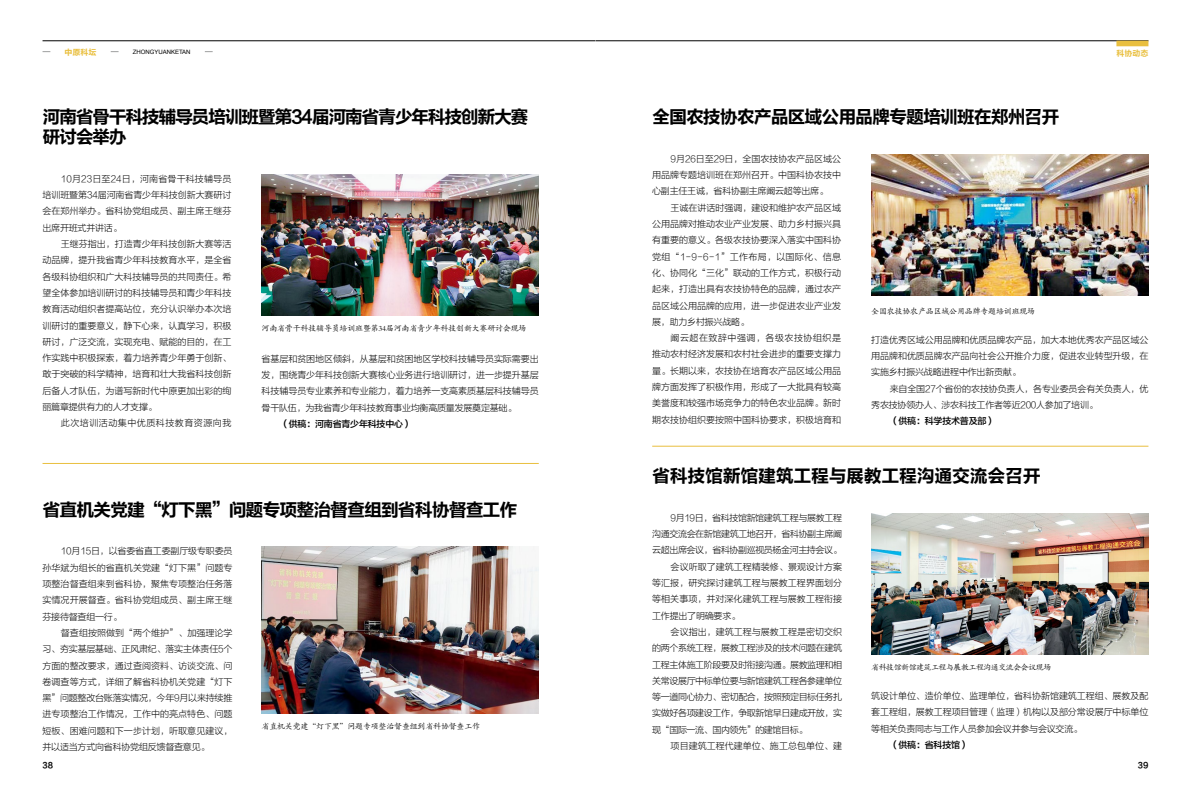
<style>
.page{position:relative;width:1191px;height:808px;background:#fff}
.page>*{position:absolute;margin:0;border:0;box-sizing:border-box;transform-origin:0 0}
.t1{font:18px "FZLTCHK GBK1 0";letter-spacing:-.06em;color:#000}
.t2{font:18px/20px "FZLTCHK GBK1 0";letter-spacing:-.08em;color:#000}
.t3{font:18px "FZLTCHK GBK1 0";letter-spacing:-.02em;color:#000}
.t4{font:9px/16.3px "FZLTXHK GBK1 0";letter-spacing:-.01em;color:#000;text-align:justify}
.t5{font:9px "FZLTXHK GBK1 0";letter-spacing:-.045em;color:#000}
.t6{font:9px "FZLTZHK GBK1 0";letter-spacing:-.025em;color:#000}
.t7{font:9px "FZLTXHK GBK1 0";letter-spacing:-.04em;color:#000}
.t8{font:9px "FZLTXHK GBK1 0";letter-spacing:.055em;color:#000}
.t9{font:8px "FZKTK GBK1 0";letter-spacing:-.025em;color:#000}
.t10{font:8px "FZKTK GBK1 0";letter-spacing:-.065em;color:#000}
.t11{font:8px "FZLTCHJW GB1 0";color:#e9bf3f}
.t12{font:8px "FZLTCHJW GB1 0";color:#000}
.t13{font:6px "Arial";color:#000}
</style>
<div class="page">
<img style="left:871px;top:154px;width:277px;height:142px">
<hr style="left:652px;top:446px;width:496px;height:1px;background:#e9bf3f">
<img style="left:261px;top:547px;width:278px;height:166px">
<hr style="left:43px;top:463px;width:496px;height:1px;background:#e9bf3f">
<img style="left:261px;top:174px;width:278px;height:142px">
<img style="left:871px;top:513px;width:277px;height:142px">
<hr style="left:595px;top:41px;width:553px;height:1px;background:#000">
<hr style="left:43px;top:41px;width:552px;height:1px;background:#000">
<div style="left:1116px;top:41px;width:32px;height:5px;background:#e9bf3f"></div>
<p class="t11" style="left:65px;top:47px;width:33px">中原科坛</p>
<p class="t13" style="left:133px;top:48px;width:59px">ZHONGYUANKETAN</p>
<p class="t11" style="left:1116px;top:48px;width:33px">科协动态</p>
<h1 class="t2" style="left:43px;top:107px;width:487px">河南省骨干科技辅导员培训班暨第34届河南省青少年科技创新大赛研讨会举办</h1>
<p class="t4" style="left:43px;top:171px;width:190px;text-indent:18px">10月23日至24日，河南省骨干科技辅导员培训班暨第34届河南省青少年科技创新大赛研讨会在郑州举办。省科协党组成员、副主席王继芬出席开班式并讲话。</p>
<p class="t4" style="left:43px;top:236px;width:190px;text-indent:18px">王继芬指出，打造青少年科技创新大赛等活动品牌，提升我省青少年科技教育水平，是全省各级科协组织和广大科技辅导员的共同责任。希望全体参加培训研讨的科技辅导员和青少年科技教育活动组织者提高站位，充分认识举办本次培训研讨的重要意义，静下心来，认真学习，积极研讨，广泛交流，实现充电、赋能的目的，在工作实践中积极探索，着力培养青少年勇于创新、敢于突破的科学精神，培育和壮大我省科技创新后备人才队伍，为谱写新时代中原更加出彩的绚丽篇章提供有力的人才支撑。</p>
<p class="t8" style="left:61px;top:418px;width:172px">此次培训活动集中优质科技教育资源向我</p>
<p class="t9" style="left:261px;top:324px;width:266px">河南省骨干科技辅导员培训班暨第34届河南省青少年科技创新大赛研讨会现场</p>
<p class="t4" style="left:261px;top:351px;width:279px">省基层和贫困地区倾斜，从基层和贫困地区学校科技辅导员实际需要出发，围绕青少年科技创新大赛核心业务进行培训研讨，进一步提升基层科技辅导员专业素养和专业能力，着力培养一支高素质基层科技辅导员骨干队伍，为我省青少年科技教育事业均衡高质量发展奠定基础。</p>
<p class="t6" style="left:280px;top:419px;width:133px">（供稿：河南省青少年科技中心）</p>
<h1 class="t1" style="left:43px;top:500px;width:476px">省直机关党建“灯下黑”问题专项整治督查组到省科协督查工作</h1>
<p class="t4" style="left:43px;top:543px;width:191px;text-indent:18px">10月15日，以省委省直工委副厅级专职委员孙华斌为组长的省直机关党建“灯下黑”问题专项整治督查组来到省科协，聚焦专项整治任务落实情况开展督查。省科协党组成员、副主席王继芬接待督查组一行。</p>
<p class="t4" style="left:43px;top:625px;width:191px;text-indent:18px">督查组按照做到“两个维护”、加强理论学习、夯实基层基础、正风肃纪、落实主体责任5个方面的整改要求，通过查阅资料、访谈交流、问卷调查等方式，详细了解省科协机关党建“灯下黑”问题整改台账落实情况，今年9月以来持续推进专项整治工作情况，工作中的亮点特色、问题短板、困难问题和下一步计划，听取意见建议，并以适当方式向省科协党组反馈督查意见。</p>
<p class="t9" style="left:261px;top:722px;width:220px">省直机关党建“灯下黑”问题专项整治督查组到省科协督查工作</p>
<h1 class="t1" style="left:652px;top:107px;width:409px">全国农技协农产品区域公用品牌专题培训班在郑州召开</h1>
<p class="t4" style="left:652px;top:151px;width:190px;text-indent:18px">9月26日至29日，全国农技协农产品区域公用品牌专题培训班在郑州召开。中国科协农技中心副主任王诚，省科协副主席阚云超等出席。</p>
<p class="t4" style="left:652px;top:200px;width:190px;text-indent:18px">王诚在讲话时强调，建设和维护农产品区域公用品牌对推动农业产业发展、助力乡村振兴具有重要的意义。各级农技协要深入落实中国科协党组“1-9-6-1”工作布局，以国际化、信息化、协同化“三化”联动的工作方式，积极行动起来，打造出具有农技协特色的品牌，通过农产品区域公用品牌的应用，进一步促进农业产业发展，助力乡村振兴战略。</p>
<p class="t4" style="left:652px;top:330px;width:190px;text-indent:18px">阚云超在致辞中强调，各级农技协组织是推动农村经济发展和农村社会进步的重要支撑力量。长期以来，农技协在培育农产品区域公用品牌方面发挥了积极作用，形成了一大批具有较高美誉度和较强市场竞争力的特色农业品牌。新时期农技协组织要按照中国科协要求，积极培育和</p>
<p class="t9" style="left:871px;top:307px;width:165px">全国农技协农产品区域公用品牌专题培训班现场</p>
<p class="t4" style="left:871px;top:332px;width:279px">打造优秀区域公用品牌和优质品牌农产品，加大本地优秀农产品区域公用品牌和优质品牌农产品向社会公开推介力度，促进农业转型升级，在实施乡村振兴战略进程中作出新贡献。</p>
<p class="t4" style="left:871px;top:381px;width:279px;text-indent:18px">来自全国27个省份的农技协负责人，各专业委员会有关负责人，优秀农技协领办人、涉农科技工作者等近200人参加了培训。</p>
<p class="t6" style="left:889px;top:416px;width:107px">（供稿：科学技术普及部）</p>
<h1 class="t3" style="left:652px;top:466px;width:390px">省科技馆新馆建筑工程与展教工程沟通交流会召开</h1>
<p class="t7" style="left:670px;top:513px;width:173px">9月19日，省科技馆新馆建筑工程与展教工程</p>
<p class="t5" style="left:652px;top:529px;width:191px">沟通交流会在新馆建筑工地召开，省科协副主席阚</p>
<p class="t5" style="left:652px;top:545px;width:191px">云超出席会议，省科协副巡视员杨金河主持会议。</p>
<p class="t4" style="left:670px;top:559px;width:173px">会议听取了建筑工程精装修、景观设计方案</p>
<p class="t4" style="left:652px;top:575px;width:191px">等汇报，研究探讨建筑工程与展教工程界面划分</p>
<p class="t4" style="left:652px;top:591px;width:191px">等相关事项，并对深化建筑工程与展教工程衔接</p>
<p class="t4" style="left:652px;top:608px;width:89px">工作提出了明确要求。</p>
<p class="t4" style="left:670px;top:624px;width:173px">会议指出，建筑工程与展教工程是密切交织</p>
<p class="t5" style="left:652px;top:643px;width:191px">的两个系统工程，展教工程涉及的技术问题在建筑</p>
<p class="t5" style="left:652px;top:659px;width:191px">工程主体施工阶段要及时衔接沟通。展教监理和相</p>
<p class="t5" style="left:652px;top:676px;width:191px">关常设展厅中标单位要与新馆建筑工程各参建单位</p>
<p class="t5" style="left:652px;top:692px;width:191px">等一道同心协力、密切配合，按照预定目标任务扎</p>
<p class="t5" style="left:652px;top:708px;width:191px">实做好各项建设工作，争取新馆早日建成开放，实</p>
<p class="t5" style="left:652px;top:725px;width:157px">现“国际一流、国内领先”的建馆目标。</p>
<p class="t4" style="left:670px;top:738px;width:173px">项目建筑工程代建单位、施工总包单位、建</p>
<p class="t10" style="left:871px;top:663px;width:182px">省科技馆新馆建筑工程与展教工程沟通交流会会议现场</p>
<p class="t4" style="left:871px;top:688px;width:279px">筑设计单位、造价单位、监理单位，省科协新馆建筑工程组、展教及配套工程组，展教工程项目管理（监理）机构以及部分常设展厅中标单位等相关负责同志与工作人员参加会议并参与会议交流。</p>
<p class="t6" style="left:889px;top:740px;width:81px">（供稿：省科技馆）</p>
<p class="t12" style="left:43px;top:760px;width:12px">38</p>
<p class="t12" style="left:1137px;top:760px;width:12px">39</p>
</div>
